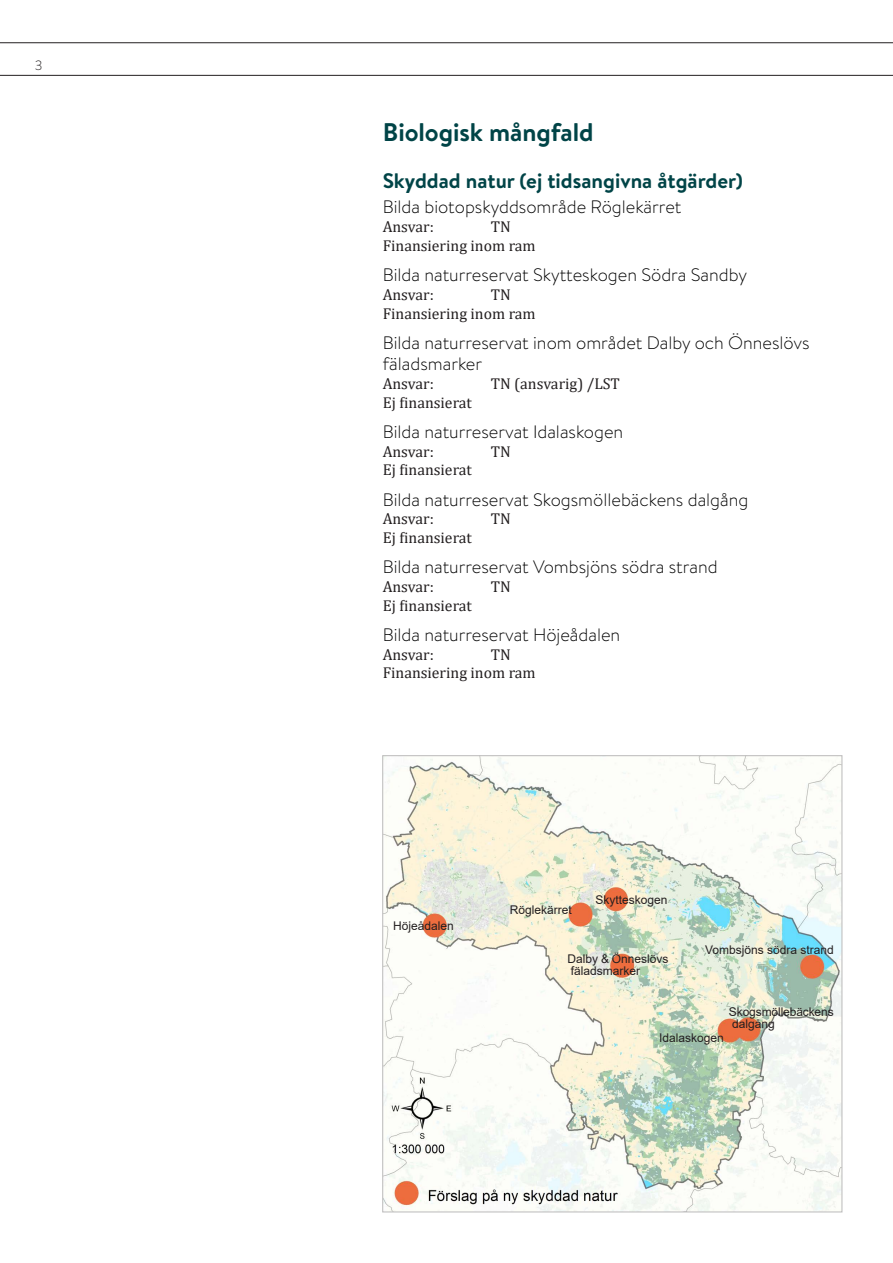
<style>
.page{position:relative;width:893px;height:1263px;background:#fff}
.page>*{position:absolute;margin:0;border:0;box-sizing:border-box;transform-origin:0 0}
.GP__Rubrik2{font:700 25.5px "Brandon Text";letter-spacing:-.005em;color:#004447}
.GP__Rubrik_3{font:700 21px "Brandon Text";color:#004447}
.GP__Rubrik4{font:300 18px/21.6px "Brandon Text";color:#000}
.GP_BRÖDTEXT_-_vänste{font:15.75px/18.8px "Cambria";color:#231f20}
.t1{font:300 13.5px "Brandon Text";color:#231f20}
.GP__Faktaruta_text{font:12px/12px "Arial";color:#231f20}
</style>
<div class="page">
<hr style="left:0;top:42px;width:893px;height:1px;background:#231f20">
<hr style="left:0;top:75px;width:893px;height:1px;background:#231f20">
<img style="left:384px;top:757px;width:456px;height:453px">
<p class="t1" style="left:35px;top:56px;width:9px">3</p>
<p class="GP__Rubrik2" style="left:383px;top:115px;width:212px">Biologisk mångfald</p>
<p class="GP__Rubrik_3" style="left:383px;top:166px;width:362px">Skyddad natur (ej tidsangivna åtgärder)</p>
<p class="GP__Rubrik4" style="left:383px;top:196px;width:300px">Bilda biotopskyddsområde Röglekärret</p>
<p class="GP_BRÖDTEXT_-_vänste" style="left:383px;top:217px;width:53px">Ansvar:</p>
<p class="GP_BRÖDTEXT_-_vänste" style="left:383px;top:217px;width:154px;text-indent:108px">TN<br>Finansiering inom ram</p>
<p class="GP__Rubrik4" style="left:383px;top:263px;width:366px">Bilda naturreservat Skytteskogen Södra Sandby</p>
<p class="GP_BRÖDTEXT_-_vänste" style="left:383px;top:285px;width:53px">Ansvar:</p>
<p class="GP_BRÖDTEXT_-_vänste" style="left:383px;top:285px;width:154px;text-indent:108px">TN<br>Finansiering inom ram</p>
<p class="GP__Rubrik4" style="left:383px;top:331px;width:428px">Bilda naturreservat inom området Dalby och Önneslövs fäladsmarker</p>
<p class="GP_BRÖDTEXT_-_vänste" style="left:383px;top:374px;width:53px">Ansvar:</p>
<p class="GP_BRÖDTEXT_-_vänste" style="left:491px;top:374px;width:131px">TN (ansvarig) /LST</p>
<p class="GP_BRÖDTEXT_-_vänste" style="left:383px;top:393px;width:91px">Ej finansierat</p>
<p class="GP__Rubrik4" style="left:383px;top:420px;width:242px">Bilda naturreservat Idalaskogen</p>
<p class="GP_BRÖDTEXT_-_vänste" style="left:383px;top:442px;width:53px">Ansvar:</p>
<p class="GP_BRÖDTEXT_-_vänste" style="left:491px;top:442px;width:22px">TN</p>
<p class="GP_BRÖDTEXT_-_vänste" style="left:383px;top:461px;width:91px">Ej finansierat</p>
<p class="GP__Rubrik4" style="left:383px;top:488px;width:367px">Bilda naturreservat Skogsmöllebäckens dalgång</p>
<p class="GP_BRÖDTEXT_-_vänste" style="left:383px;top:509px;width:53px">Ansvar:</p>
<p class="GP_BRÖDTEXT_-_vänste" style="left:491px;top:509px;width:22px">TN</p>
<p class="GP_BRÖDTEXT_-_vänste" style="left:383px;top:528px;width:91px">Ej finansierat</p>
<p class="GP__Rubrik4" style="left:383px;top:555px;width:336px">Bilda naturreservat Vombsjöns södra strand</p>
<p class="GP_BRÖDTEXT_-_vänste" style="left:383px;top:577px;width:53px">Ansvar:</p>
<p class="GP_BRÖDTEXT_-_vänste" style="left:491px;top:577px;width:22px">TN</p>
<p class="GP_BRÖDTEXT_-_vänste" style="left:383px;top:596px;width:91px">Ej finansierat</p>
<p class="GP__Rubrik4" style="left:383px;top:623px;width:239px">Bilda naturreservat Höjeådalen</p>
<p class="GP_BRÖDTEXT_-_vänste" style="left:383px;top:645px;width:53px">Ansvar:</p>
<p class="GP_BRÖDTEXT_-_vänste" style="left:383px;top:645px;width:154px;text-indent:108px">TN<br>Finansiering inom ram</p>
<p class="GP__Faktaruta_text" style="left:393px;top:920px;width:62px">Höjeådalen</p>
<p class="GP__Faktaruta_text" style="left:510px;top:904px;width:64px">Röglekärret</p>
<p class="GP__Faktaruta_text" style="left:595px;top:894px;width:74px">Skytteskogen</p>
<p class="GP__Faktaruta_text" style="left:567px;top:952px;width:103px">Dalby &amp; Önneslövs fäladsmarker</p>
<p class="GP__Faktaruta_text" style="left:705px;top:943px;width:130px">Vombsjöns södra strand</p>
<p class="GP__Faktaruta_text" style="left:729px;top:1006px;width:106px">Skogsmöllebäckens dalgång</p>
<p class="GP__Faktaruta_text" style="left:659px;top:1032px;width:66px">Idalaskogen</p>
</div>
